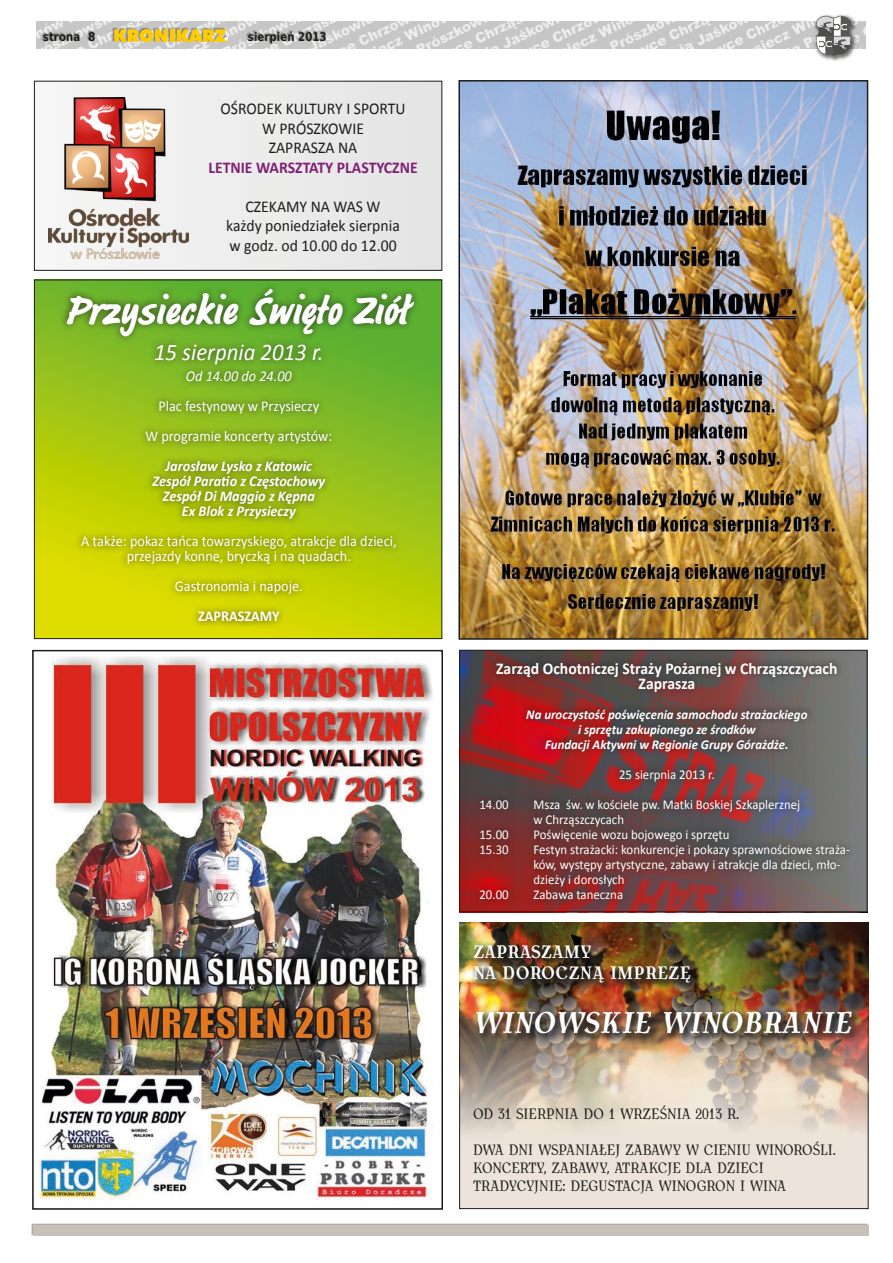
<style>
.page{position:relative;width:893px;height:1263px;background:#fff}
.page>*{position:absolute;margin:0;border:0;box-sizing:border-box;transform-origin:0 0}
.t1{font:34.5px "Sanchez EFN";color:#fff;scale:.95 1}
.t2{font:italic 700 30px "Antykwa Torunska Cond";color:#fff;scale:.95 1}
.t3{font:italic 24px "Calibri";color:#fff;scale:.95 1}
.t4{font:700 18px/21.6px "Antykwa Torunska Cond";color:#fff;scale:.95 1}
.t5{font:16.5px/19.5px "Calibri";color:#1d1d1b;text-align:center;scale:.95 1}
.t6{font:700 16.5px/15px "Calibri";color:#fff;text-align:center;scale:.95 1}
.t7{font:700 16.5px "Calibri";color:#7f2173;scale:.95 1}
.t8{font:15px/30px "Calibri";color:#fff;text-align:center;scale:.95 1}
.t9{font:15px/18px "Antykwa Torunska Cond";color:#1d1d1b;scale:.95 1}
.t10{font:italic 700 15px/15px "Calibri";color:#fff;text-align:center;scale:.95 1}
.t11{font:italic 15px "Calibri";color:#fff;scale:.95 1}
.t12{font:700 15px "Calibri";color:#fff;scale:.95 1}
.t13{font:13.5px/15px "Calibri";color:#fff;scale:.95 1}
.t14{font:italic 700 13.5px/15px "Calibri";color:#fff;text-align:center;scale:.95 1}
.t15{font:700 12px "DejaVu Sans Condensed";color:#1d1d1b;scale:.95 1}
</style>
<div class="page">
<img style="left:36px;top:21px;width:829px;height:28px">
<img style="left:813px;top:14px;width:45px;height:46px">
<svg style="left:816px;top:16px;width:35px;height:40px"></svg>
<div style="left:31px;top:1223px;width:837px;height:12px;background:#aeaead"></div>
<div style="left:33px;top:1225px;width:835px;height:11px;background:#c6c0b7"></div>
<div style="left:112px;top:27px;width:115px;height:15px;background:#1d1d1b;opacity:.4"></div>
<svg style="left:114px;top:29px;width:54px;height:13px"></svg>
<hr style="left:170px;top:29px;width:4px;height:13px;background:#fc0">
<svg style="left:177px;top:29px;width:51px;height:13px"></svg>
<div style="left:41px;top:31px;width:38px;height:10px;background:#1d1d1b;opacity:.4"></div>
<div style="left:246px;top:30px;width:79px;height:13px;background:#1d1d1b;opacity:.4"></div>
<div style="left:87px;top:30px;width:7px;height:11px;background:#1d1d1b;opacity:.4"></div>
<div style="left:34px;top:81px;width:408px;height:189px;background:#eaeaea"></div>
<div style="left:34px;top:81px;width:408px;height:190px;border:1px solid #1d1d1b"></div>
<img style="left:461px;top:83px;width:404px;height:554px">
<div style="left:458px;top:80px;width:410px;height:560px;border:2px solid #1d1d1b"></div>
<svg style="left:36px;top:282px;width:404px;height:355px;background:#a9c912"></svg>
<img style="left:37px;top:656px;width:396px;height:544px">
<div style="left:32px;top:650px;width:411px;height:560px;border:2px solid #1d1d1b"></div>
<img style="left:459px;top:651px;width:408px;height:261px">
<div style="left:473px;top:655px;width:384px;height:252px;background:#1d1d1b;opacity:.75"></div>
<div style="left:460px;top:923px;width:408px;height:285px;background:#ece4da"></div>
<div style="left:59px;top:281px;width:362px;height:348px;background:#1d1d1b;opacity:.75"></div>
<img style="left:48px;top:98px;width:140px;height:160px">
<img style="left:459px;top:923px;width:409px;height:224px">
<div style="left:470px;top:941px;width:392px;height:103px;background:#1d1d1b;opacity:.75"></div>
<p class="t15" style="left:43px;top:27px;width:57px">strona 8</p>
<p class="t15" style="left:248px;top:27px;width:85px">sierpień 2013</p>
<p class="t5" style="left:220px;top:99px;width:196px">OŚRODEK KULTURY I SPORTU<br>W PRÓSZKOWIE<br>ZAPRASZA NA</p>
<p class="t7" style="left:208px;top:157px;width:222px">LETNIE WARSZTATY PLASTYCZNE</p>
<p class="t5" style="left:226px;top:197px;width:184px">CZEKAMY NA WAS W każdy poniedziałek sierpnia w godz. od 10.00 do 12.00</p>
<h1 class="t1" style="left:67px;top:287px;width:364px">Przysieckie Święto Ziół</h1>
<h3 class="t3" style="left:154px;top:336px;width:180px">15 sierpnia 2013 r.</h3>
<p class="t11" style="left:186px;top:366px;width:113px">Od 14.00 do 24.00</p>
<p class="t8" style="left:145px;top:391px;width:198px">Plac festynowy w Przysieczy<br>W programie koncerty artystów:</p>
<p class="t10" style="left:153px;top:459px;width:183px">Jarosław Lysko z Katowic<br>Zespół Paratio z Częstochowy<br>Zespół Di Maggio z Kępna<br>Ex Blok z Przysieczy</p>
<p class="t8" style="left:81px;top:534px;width:333px;line-height:15px">A także: pokaz tańca towarzyskiego, atrakcje dla dzieci, przejazdy konne, bryczką i na quadach.</p>
<p class="t8" style="left:175px;top:571px;width:136px">Gastronomia i napoje.</p>
<p class="t12" style="left:198px;top:606px;width:87px">ZAPRASZAMY</p>
<p class="t6" style="left:496px;top:661px;width:361px">Zarząd Ochotniczej Straży Pożarnej w Chrząszczycach<br>Zaprasza</p>
<p class="t14" style="left:526px;top:707px;width:297px">Na uroczystość poświęcenia samochodu strażackiego i sprzętu zakupionego ze środków<br>Fundacji Aktywni w Regionie Grupy Górażdże.</p>
<p class="t13" style="left:619px;top:767px;width:102px">25 sierpnia 2013 r.</p>
<p class="t13" style="left:479px;top:797px;width:32px">14.00</p>
<p class="t13" style="left:533px;top:797px;width:282px">Msza św. w kościele pw. Matki Boskiej Szkaplerznej w Chrząszczycach</p>
<p class="t13" style="left:479px;top:827px;width:32px">15.00</p>
<p class="t13" style="left:533px;top:827px;width:208px">Poświęcenie wozu bojowego i sprzętu</p>
<p class="t13" style="left:479px;top:842px;width:32px">15.30</p>
<p class="t13" style="left:533px;top:842px;width:335px">Festyn strażacki: konkurencje i pokazy sprawnościowe straża&shy;ków, występy artystyczne, zabawy i atrakcje dla dzieci, mło&shy;dzieży i dorosłych</p>
<p class="t13" style="left:479px;top:887px;width:32px">20.00</p>
<p class="t13" style="left:533px;top:887px;width:96px">Zabawa taneczna</p>
<h3 class="t4" style="left:473px;top:939px;width:231px">ZAPRASZAMY<br>NA DOROCZNĄ IMPREZĘ</h3>
<h2 class="t2" style="left:473px;top:1000px;width:400px">WINOWSKIE WINOBRANIE</h2>
<p class="t9" style="left:473px;top:1104px;width:282px">OD 31 SIERPNIA DO 1 WRZEŚNIA 2013 R.</p>
<p class="t9" style="left:473px;top:1140px;width:384px">DWA DNI WSPANIAŁEJ ZABAWY W CIENIU WINOROŚLI.<br>KONCERTY, ZABAWY, ATRAKCJE DLA DZIECI<br>TRADYCYJNIE: DEGUSTACJA WINOGRON I WINA</p>
</div>
